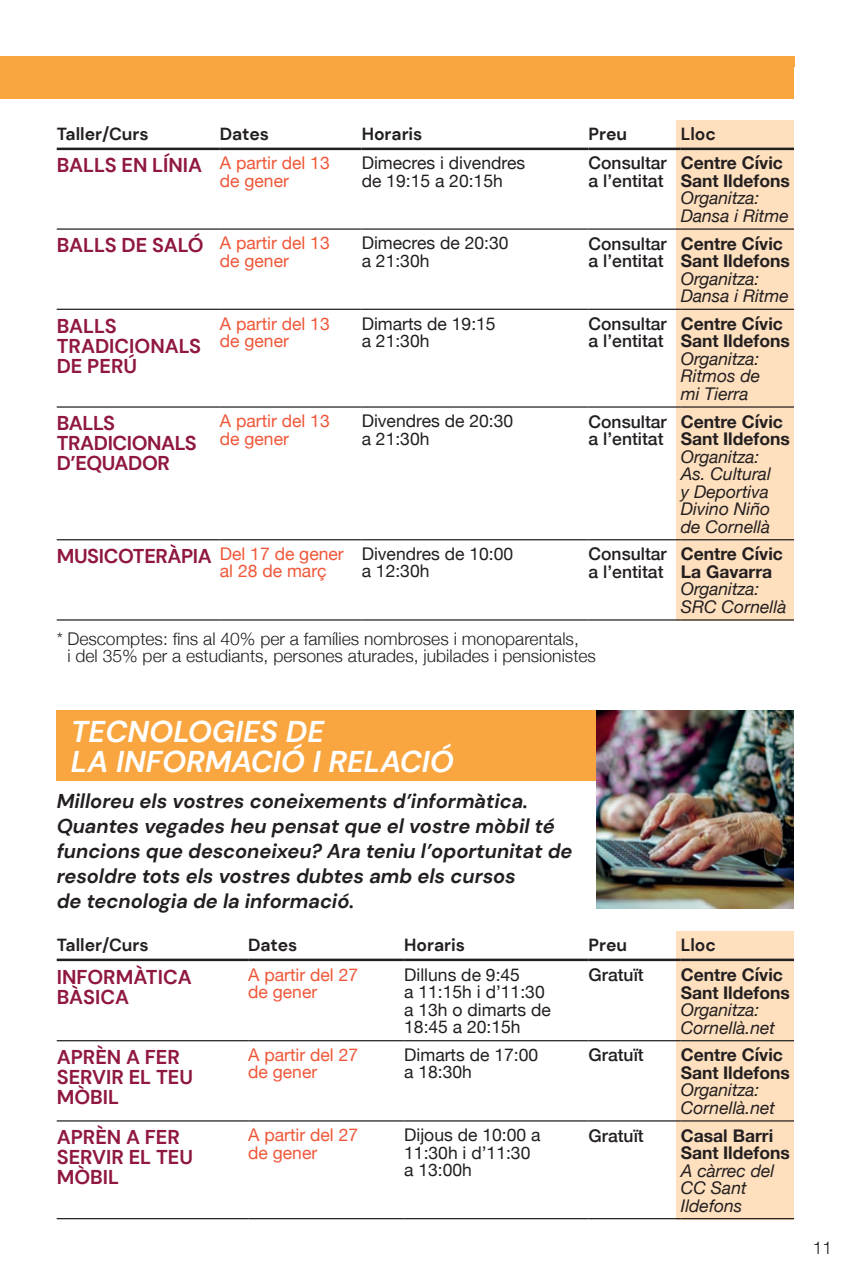
<style>
.page{position:relative;width:851px;height:1276px;background:#fff}
.page>*{position:absolute;margin:0;border:0;box-sizing:border-box;transform-origin:0 0}
.t1{font:italic 700 30px/30px "DM Sans";color:#fff}
.t2{font:italic 700 20px/25px "DM Sans";color:#231f20}
.t3{font:700 20px/20px "DM Sans";color:#901840}
.t4{font:700 20px/20px "DM Sans";letter-spacing:-.02em;color:#901840}
.t5{font:17.5px/17.5px "Helvetica Neue";color:#231f20}
.t6{font:italic 17.5px/17.5px "Helvetica Neue";color:#231f20}
.t7{font:700 17.5px/17.5px "Helvetica Neue";color:#231f20}
.t8{font:17.5px/17.5px "Helvetica Neue";color:#f05739}
.t9{font:300 17.5px "Helvetica Neue";color:#231f20}
.t10{font:500 17.5px/17.5px "Helvetica Neue";color:#231f20}
.t11{font:700 17.5px "DM Sans";color:#231f20}
</style>
<div class="page">
<div style="left:0;top:57px;width:794px;height:42px;background:#f9a641"></div>
<div style="left:57px;top:710px;width:737px;height:71px;background:#f9a641"></div>
<div style="left:676px;top:120px;width:118px;height:500px;background:#fee0bf"></div>
<div style="left:676px;top:931px;width:118px;height:288px;background:#fee0bf"></div>
<hr style="left:57px;top:958px;width:191px;height:3px;background:#231f20">
<hr style="left:248px;top:958px;width:156px;height:3px;background:#231f20">
<hr style="left:404px;top:958px;width:184px;height:3px;background:#231f20">
<hr style="left:588px;top:958px;width:92px;height:3px;background:#231f20">
<hr style="left:680px;top:958px;width:116px;height:3px;background:#231f20">
<hr style="left:57px;top:1218px;width:191px;height:1px;background:#231f20">
<hr style="left:248px;top:1218px;width:156px;height:1px;background:#231f20">
<hr style="left:404px;top:1218px;width:184px;height:1px;background:#231f20">
<hr style="left:588px;top:1218px;width:92px;height:1px;background:#231f20">
<hr style="left:680px;top:1218px;width:116px;height:1px;background:#231f20">
<hr style="left:57px;top:1040px;width:191px;height:1px;background:#231f20">
<hr style="left:248px;top:1040px;width:156px;height:1px;background:#231f20">
<hr style="left:404px;top:1040px;width:184px;height:1px;background:#231f20">
<hr style="left:588px;top:1040px;width:92px;height:1px;background:#231f20">
<hr style="left:680px;top:1040px;width:116px;height:1px;background:#231f20">
<hr style="left:57px;top:1120px;width:191px;height:1px;background:#231f20">
<hr style="left:248px;top:1120px;width:156px;height:1px;background:#231f20">
<hr style="left:404px;top:1120px;width:184px;height:1px;background:#231f20">
<hr style="left:588px;top:1120px;width:92px;height:1px;background:#231f20">
<hr style="left:680px;top:1120px;width:116px;height:1px;background:#231f20">
<img style="left:596px;top:710px;width:198px;height:198px">
<hr style="left:57px;top:148px;width:163px;height:2px;background:#231f20">
<hr style="left:220px;top:148px;width:141px;height:2px;background:#231f20">
<hr style="left:361px;top:148px;width:227px;height:2px;background:#231f20">
<hr style="left:588px;top:148px;width:92px;height:2px;background:#231f20">
<hr style="left:680px;top:148px;width:116px;height:2px;background:#231f20">
<hr style="left:57px;top:228px;width:163px;height:2px;background:#231f20">
<hr style="left:220px;top:228px;width:141px;height:2px;background:#231f20">
<hr style="left:361px;top:228px;width:227px;height:2px;background:#231f20">
<hr style="left:588px;top:228px;width:92px;height:2px;background:#231f20">
<hr style="left:680px;top:228px;width:116px;height:2px;background:#231f20">
<hr style="left:57px;top:309px;width:163px;height:1px;background:#231f20">
<hr style="left:220px;top:309px;width:141px;height:1px;background:#231f20">
<hr style="left:361px;top:309px;width:227px;height:1px;background:#231f20">
<hr style="left:588px;top:309px;width:92px;height:1px;background:#231f20">
<hr style="left:680px;top:309px;width:116px;height:1px;background:#231f20">
<hr style="left:57px;top:406px;width:163px;height:2px;background:#231f20">
<hr style="left:220px;top:406px;width:141px;height:2px;background:#231f20">
<hr style="left:361px;top:406px;width:227px;height:2px;background:#231f20">
<hr style="left:588px;top:406px;width:92px;height:2px;background:#231f20">
<hr style="left:680px;top:406px;width:116px;height:2px;background:#231f20">
<hr style="left:57px;top:539px;width:163px;height:1px;background:#231f20">
<hr style="left:220px;top:539px;width:141px;height:1px;background:#231f20">
<hr style="left:361px;top:539px;width:227px;height:1px;background:#231f20">
<hr style="left:588px;top:539px;width:92px;height:1px;background:#231f20">
<hr style="left:680px;top:539px;width:116px;height:1px;background:#231f20">
<hr style="left:57px;top:619px;width:163px;height:1px;background:#231f20">
<hr style="left:220px;top:619px;width:141px;height:1px;background:#231f20">
<hr style="left:361px;top:619px;width:227px;height:1px;background:#231f20">
<hr style="left:588px;top:619px;width:92px;height:1px;background:#231f20">
<hr style="left:680px;top:619px;width:116px;height:1px;background:#231f20">
<div style="left:794px;top:67px;width:56px;height:1174px;background:#fff"></div>
<p class="t11" style="left:57px;top:123px;width:93px">Taller/Curs</p>
<p class="t11" style="left:220px;top:123px;width:51px">Dates</p>
<p class="t11" style="left:361px;top:123px;width:62px">Horaris</p>
<p class="t11" style="left:588px;top:123px;width:40px">Preu</p>
<p class="t11" style="left:680px;top:123px;width:37px">Lloc</p>
<p class="t3" style="left:57px;top:155px;width:147px">BALLS EN LÍNIA</p>
<p class="t8" style="left:220px;top:155px;width:111px">A partir del 13 de gener</p>
<p class="t5" style="left:361px;top:155px;width:165px">Dimecres i divendres de 19:15 a 20:15h</p>
<p class="t10" style="left:588px;top:153px;width:80px">Consultar a l’entitat</p>
<p class="t7" style="left:680px;top:155px;width:110px">Centre Cívic<br>Sant Ildefons</p>
<p class="t6" style="left:680px;top:190px;width:109px">Organitza:<br>Dansa i Ritme</p>
<p class="t3" style="left:57px;top:235px;width:148px">BALLS DE SALÓ</p>
<p class="t8" style="left:220px;top:235px;width:111px">A partir del 13 de gener</p>
<p class="t5" style="left:361px;top:235px;width:148px">Dimecres de 20:30</p>
<p class="t10" style="left:588px;top:233px;width:80px">Consultar a l’entitat</p>
<p class="t7" style="left:680px;top:235px;width:110px">Centre Cívic<br>Sant Ildefons</p>
<p class="t6" style="left:680px;top:271px;width:109px">Organitza:<br>Dansa i Ritme</p>
<p class="t5" style="left:361px;top:253px;width:69px">a 21:30h</p>
<p class="t3" style="left:57px;top:316px;width:146px">BALLS<br>TRADICIONALS</p>
<p class="t3" style="left:57px;top:356px;width:82px">DE PERÚ</p>
<p class="t8" style="left:220px;top:315px;width:111px">A partir del 13 de gener</p>
<p class="t5" style="left:361px;top:315px;width:135px">Dimarts de 19:15</p>
<p class="t5" style="left:361px;top:333px;width:69px">a 21:30h</p>
<p class="t4" style="left:57px;top:413px;width:142px">BALLS<br>TRADICIONALS<br>D’EQUADOR</p>
<p class="t8" style="left:220px;top:413px;width:111px">A partir del 13 de gener</p>
<p class="t5" style="left:361px;top:413px;width:153px">Divendres de 20:30</p>
<p class="t5" style="left:361px;top:431px;width:69px">a 21:30h</p>
<p class="t4" style="left:57px;top:546px;width:157px">MUSICOTERÀPIA</p>
<p class="t8" style="left:220px;top:546px;width:125px">Del 17 de gener al 28 de març</p>
<p class="t5" style="left:361px;top:546px;width:153px">Divendres de 10:00</p>
<p class="t5" style="left:361px;top:563px;width:69px">a 12:30h</p>
<p class="t10" style="left:588px;top:313px;width:80px">Consultar a l’entitat</p>
<p class="t7" style="left:680px;top:315px;width:110px">Centre Cívic<br>Sant Ildefons</p>
<p class="t6" style="left:680px;top:351px;width:81px;text-align:justify">Organitza:<br>Ritmos de mi Tierra</p>
<p class="t10" style="left:588px;top:411px;width:80px">Consultar a l’entitat</p>
<p class="t7" style="left:680px;top:413px;width:110px">Centre Cívic<br>Sant Ildefons</p>
<p class="t6" style="left:680px;top:449px;width:92px">Organitza:<br>As. Cultural y Deportiva<br>Divino Niño de Cornellà</p>
<p class="t10" style="left:588px;top:544px;width:80px">Consultar a l’entitat</p>
<p class="t7" style="left:680px;top:546px;width:104px">Centre Cívic<br>La Gavarra</p>
<p class="t6" style="left:680px;top:581px;width:107px">Organitza:<br>SRC Cornellà</p>
<p class="t9" style="left:57px;top:624px;width:523px">* Descomptes: fins al 40% per a famílies nombroses i monoparentals,</p>
<p class="t9" style="left:67px;top:642px;width:530px">i del 35% per a estudiants, persones aturades, jubilades i pensionistes</p>
<p class="t1" style="left:71px;top:716px;width:384px">TECNOLOGIES DE<br>LA INFORMACIÓ I RELACIÓ</p>
<p class="t2" style="left:57px;top:788px;width:517px">Milloreu els vostres coneixements d’informàtica.<br>Quantes vegades heu pensat que el vostre mòbil té funcions que desconeixeu? Ara teniu l’oportunitat de resoldre tots els vostres dubtes amb els cursos<br>de tecnologia de la informació.</p>
<p class="t11" style="left:57px;top:934px;width:93px">Taller/Curs</p>
<p class="t11" style="left:248px;top:934px;width:51px">Dates</p>
<p class="t11" style="left:404px;top:934px;width:62px">Horaris</p>
<p class="t11" style="left:588px;top:934px;width:40px">Preu</p>
<p class="t11" style="left:680px;top:934px;width:37px">Lloc</p>
<p class="t3" style="left:57px;top:967px;width:136px">INFORMÀTICA<br>BÀSICA</p>
<p class="t8" style="left:248px;top:966px;width:111px">A partir del 27 de gener</p>
<p class="t5" style="left:404px;top:966px;width:117px">Dilluns de 9:45</p>
<p class="t10" style="left:588px;top:964px;width:57px">Gratuït</p>
<p class="t7" style="left:680px;top:966px;width:110px">Centre Cívic<br>Sant Ildefons</p>
<p class="t6" style="left:680px;top:1002px;width:80px">Organitza:</p>
<p class="t6" style="left:680px;top:1019px;width:96px">Cornellà.net</p>
<p class="t5" style="left:404px;top:984px;width:148px">a 11:15h i d’11:30 a 13h o dimarts de<br>18:45 a 20:15h</p>
<p class="t3" style="left:57px;top:1047px;width:138px">APRÈN A FER<br>SERVIR EL TEU<br>MÒBIL</p>
<p class="t8" style="left:248px;top:1047px;width:111px">A partir del 27 de gener</p>
<p class="t5" style="left:404px;top:1047px;width:135px">Dimarts de 17:00</p>
<p class="t5" style="left:404px;top:1064px;width:69px">a 18:30h</p>
<p class="t10" style="left:588px;top:1045px;width:57px">Gratuït</p>
<p class="t7" style="left:680px;top:1046px;width:110px">Centre Cívic<br>Sant Ildefons</p>
<p class="t6" style="left:680px;top:1082px;width:80px">Organitza:</p>
<p class="t6" style="left:680px;top:1100px;width:96px">Cornellà.net</p>
<p class="t3" style="left:57px;top:1127px;width:138px">APRÈN A FER<br>SERVIR EL TEU<br>MÒBIL</p>
<p class="t8" style="left:248px;top:1127px;width:111px">A partir del 27 de gener</p>
<p class="t5" style="left:404px;top:1127px;width:138px">Dijous de 10:00 a<br>11:30h i d’11:30 a 13:00h</p>
<p class="t10" style="left:588px;top:1125px;width:57px">Gratuït</p>
<p class="t7" style="left:680px;top:1127px;width:110px">Casal Barri<br>Sant Ildefons</p>
<p class="t6" style="left:680px;top:1162px;width:95px">A càrrec del<br>CC Sant<br>Ildefons</p>
<p class="t9" style="left:812px;top:1233px;width:21px">11</p>
</div>
